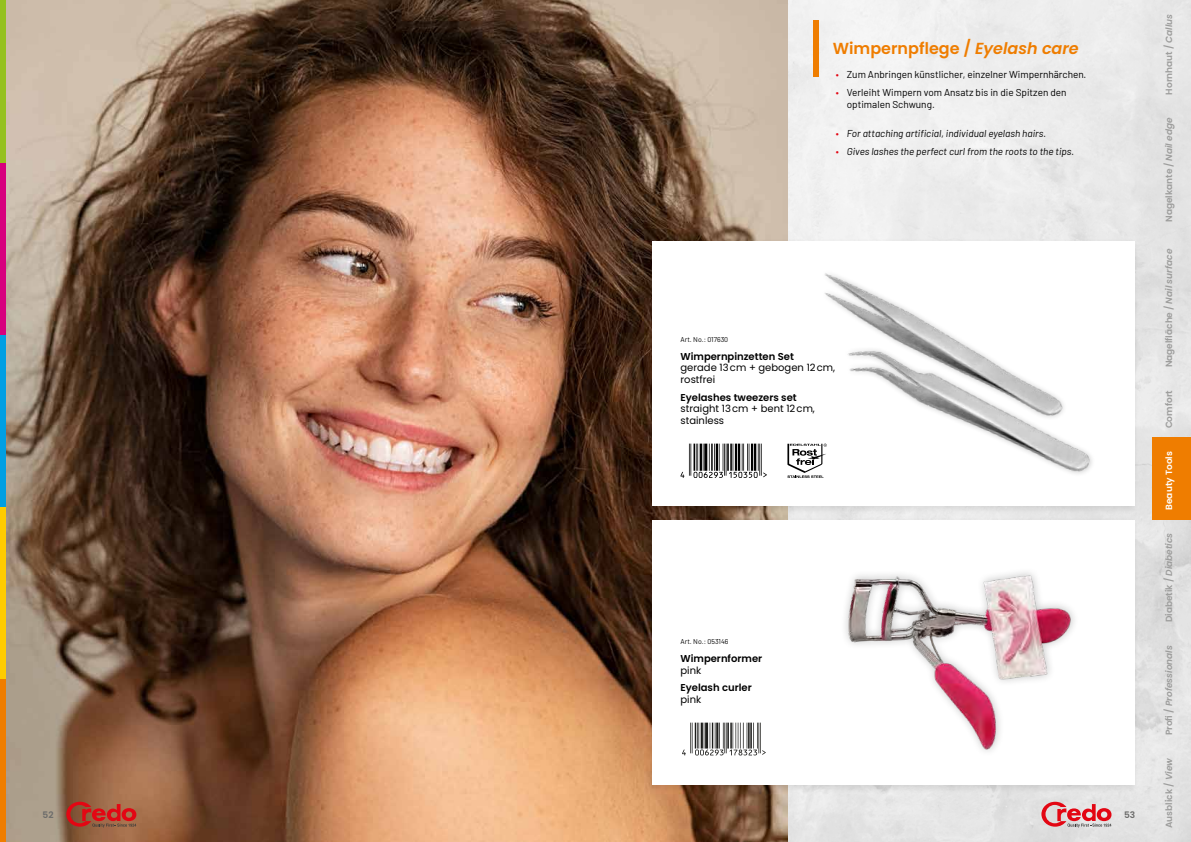
<style>
.page{position:relative;width:1191px;height:842px;background:#fff}
.page>*{position:absolute;margin:0;border:0;box-sizing:border-box;transform-origin:0 0}
.t1{font:600 16px "Poppins";color:#ef7d00}
.t2{font:10px/12px "Barlow";color:#000}
.t3{font:italic 10px "Barlow";color:#000}
.t4{font:10px/11.7px "Poppins";color:#000}
.t5{font:600 10px "Poppins";color:#000}
.t6{font:600 9px "Poppins";color:#9d9d9c}
.t7{font:italic 600 9px "Poppins";color:#9d9d9c}
.t8{font:600 9px "Poppins";color:#fff}
.t9{font:600 9px "Poppins";color:#6b6b6a}
.t10{font:7px "Barlow";color:#000}
.s1{font-style:italic}
.s2{color:#e30613}
.s3{font-style:normal;color:#e30613}
.s4{font-style:normal}
</style>
<div class="page">
<img style="left:787px;top:0;width:404px;height:842px">
<div style="left:1152px;top:437px;width:39px;height:83px;background:#ef7d00"></div>
<img style="left:6px;top:0;width:781px;height:842px">
<div style="left:645px;top:517px;width:494px;height:277px;background:#000;opacity:.09"></div>
<div style="left:652px;top:520px;width:482px;height:265px;background:#fff"></div>
<div style="left:645px;top:238px;width:494px;height:277px;background:#000;opacity:.09"></div>
<div style="left:652px;top:241px;width:482px;height:265px;background:#fff"></div>
<svg style="left:787px;top:444px;width:39px;height:34px"></svg>
<svg style="left:1041px;top:802px;width:70px;height:25px;background:#dc8d92"></svg>
<svg style="left:66px;top:802px;width:70px;height:25px;background:#af4132"></svg>
<div style="left:813px;top:20px;width:5px;height:56px;background:#ef7d00"></div>
<svg style="left:684px;top:755px;width:73px;height:1px"></svg>
<svg style="left:682px;top:723px;width:84px;height:32px"></svg>
<svg style="left:680px;top:444px;width:87px;height:34px"></svg>
<img style="left:969px;top:425px;width:123px;height:49px">
<img style="left:824px;top:273px;width:240px;height:152px">
<img style="left:807px;top:506px;width:288px;height:282px">
<div style="left:0;top:0;width:6px;height:163px;background:#95c11f"></div>
<div style="left:0;top:335px;width:6px;height:172px;background:#009fe3"></div>
<div style="left:0;top:507px;width:6px;height:172px;background:#fc0"></div>
<div style="left:0;top:679px;width:6px;height:163px;background:#ef7d00"></div>
<div style="left:0;top:163px;width:6px;height:172px;background:#d7007e"></div>
<h1 class="t1" style="left:833px;top:39px;width:247px">Wimpernpflege / <span class="s1">Eyelash care</span></h1>
<p class="t2" style="left:836px;top:67px;width:252px"><span class="s2">•</span> Zum Anbringen künstlicher, einzelner Wimpernhärchen.</p>
<p class="t2" style="left:847px;top:85px;width:221px;text-indent:-11px"><span class="s2">•</span> Verleiht Wimpern vom Ansatz bis in die Spitzen den optimalen Schwung.</p>
<p class="t3" style="left:836px;top:126px;width:212px"><span class="s3">•</span> For attaching artificial, individual eyelash hairs.</p>
<p class="t3" style="left:836px;top:144px;width:240px"><span class="s3">•</span> Gives lashes the perfect curl from the roots to the tips.</p>
<p class="t10" style="left:680px;top:334px;width:49px">Art. No.: 017630</p>
<p class="t5" style="left:680px;top:350px;width:115px">Wimpernpinzetten Set</p>
<p class="t4" style="left:680px;top:362px;width:156px">gerade 13cm + gebogen 12cm, rostfrei</p>
<p class="t5" style="left:680px;top:391px;width:118px">Eyelashes tweezers set</p>
<p class="t4" style="left:680px;top:403px;width:136px">straight 13cm + bent 12cm, stainless</p>
<p class="t10" style="left:680px;top:637px;width:50px">Art. No.: 053146</p>
<p class="t5" style="left:680px;top:653px;width:83px">Wimpernformer</p>
<p class="t4" style="left:680px;top:664px;width:22px">pink</p>
<p class="t5" style="left:680px;top:682px;width:73px">Eyelash curler</p>
<p class="t4" style="left:680px;top:694px;width:22px">pink</p>
<p class="t9" style="left:43px;top:809px;width:12px">52</p>
<p class="t9" style="left:1124px;top:810px;width:13px">53</p>
<p class="t6" style="left:1163px;top:95px;width:82px;rotate:-90deg">Hornhaut / <span class="s1">Callus</span></p>
<p class="t6" style="left:1163px;top:222px;width:106px;rotate:-90deg">Nagelkante / <span class="s1">Nail edge</span></p>
<p class="t6" style="left:1163px;top:367px;width:120px;rotate:-90deg">Nagelfläche / <span class="s1">Nail surface</span></p>
<p class="t6" style="left:1163px;top:428px;width:40px;rotate:-90deg">Comfort</p>
<p class="t8" style="left:1163px;top:510px;width:60px;rotate:-90deg">Beauty Tools</p>
<p class="t6" style="left:1163px;top:622px;width:91px;rotate:-90deg">Diabetik / <span class="s1">Diabetics</span></p>
<p class="t7" style="left:1163px;top:735px;width:92px;rotate:-90deg"><span class="s4">Profi /</span> Professionals</p>
<p class="t6" style="left:1163px;top:828px;width:72px;rotate:-90deg">Ausblick / <span class="s1">View</span></p>
</div>
